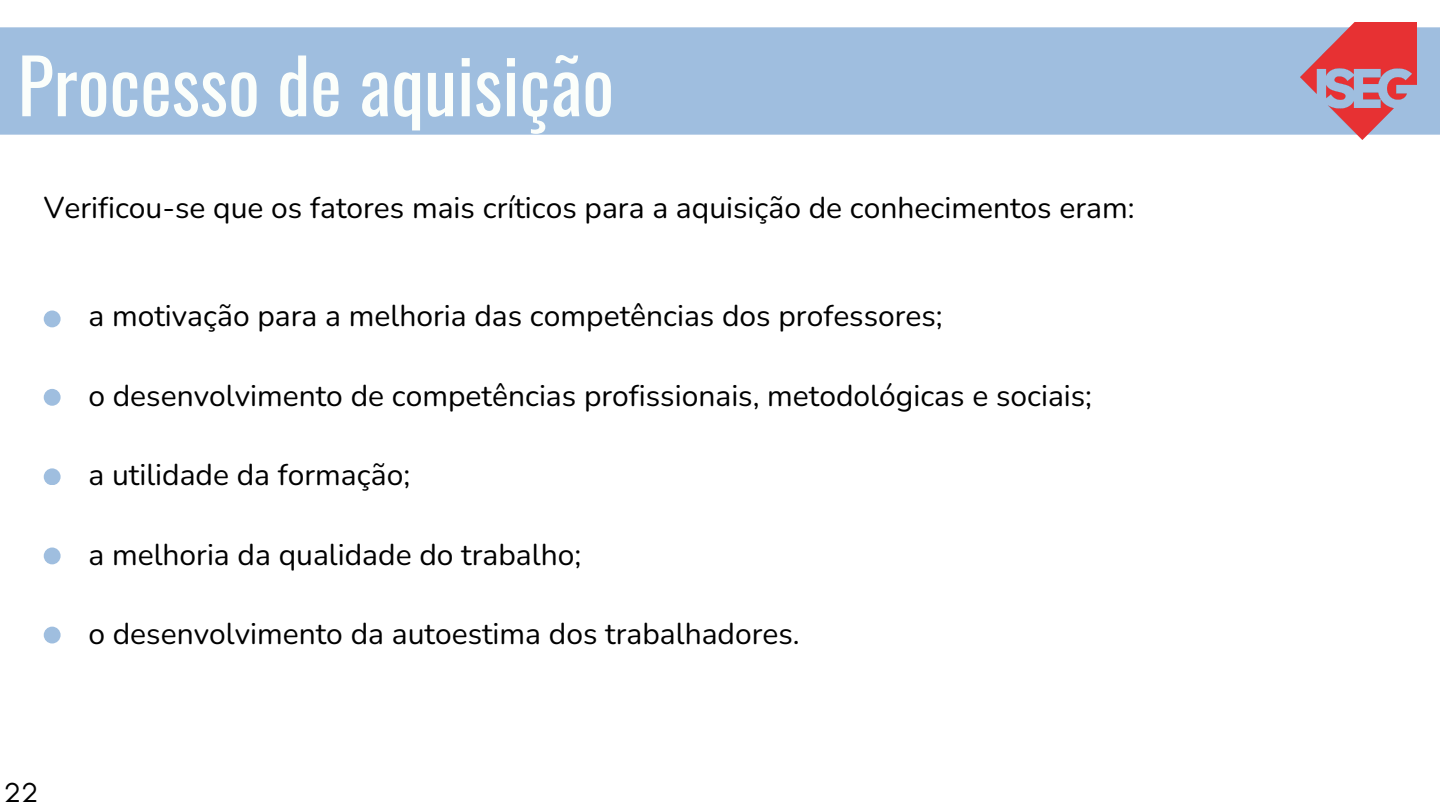
<style>
.page{position:relative;width:1440px;height:810px;background:#fff}
.page>*{position:absolute;margin:0;border:0;box-sizing:border-box;transform-origin:0 0}
.t1{font:75px "Oswald";color:#fbfefb}
.t2{font:30px "Nunito";color:#000}
.t3{font:28px "Glacial Indifference";color:#000}
</style>
<div class="page">
<div style="left:0;top:27px;width:1440px;height:108px;background:#9fbedf"></div>
<img style="left:1301px;top:23px;width:116px;height:117px">
<div style="left:44px;top:311px;width:16px;height:16px;background:#9fbedf;border-radius:50%"></div>
<div style="left:44px;top:468px;width:16px;height:17px;background:#9fbedf;border-radius:50%"></div>
<div style="left:44px;top:548px;width:16px;height:16px;background:#9fbedf;border-radius:50%"></div>
<div style="left:44px;top:627px;width:16px;height:16px;background:#9fbedf;border-radius:50%"></div>
<div style="left:44px;top:389px;width:16px;height:16px;background:#9fbedf;border-radius:50%"></div>
<p class="t1" style="left:18px;top:27px;width:598px">Processo de aquisição</p>
<p class="t2" style="left:44px;top:188px;width:1092px">Verificou-se que os fatores mais críticos para a aquisição de conhecimentos eram:</p>
<p class="t2" style="left:88px;top:296px;width:856px">a motivação para a melhoria das competências dos professores;</p>
<p class="t2" style="left:88px;top:375px;width:1005px">o desenvolvimento de competências profissionais, metodológicas e sociais;</p>
<p class="t2" style="left:88px;top:455px;width:323px">a utilidade da formação;</p>
<p class="t2" style="left:88px;top:534px;width:494px">a melhoria da qualidade do trabalho;</p>
<p class="t2" style="left:88px;top:614px;width:713px">o desenvolvimento da autoestima dos trabalhadores.</p>
<p class="t3" style="left:4px;top:776px;width:36px">22</p>
</div>
